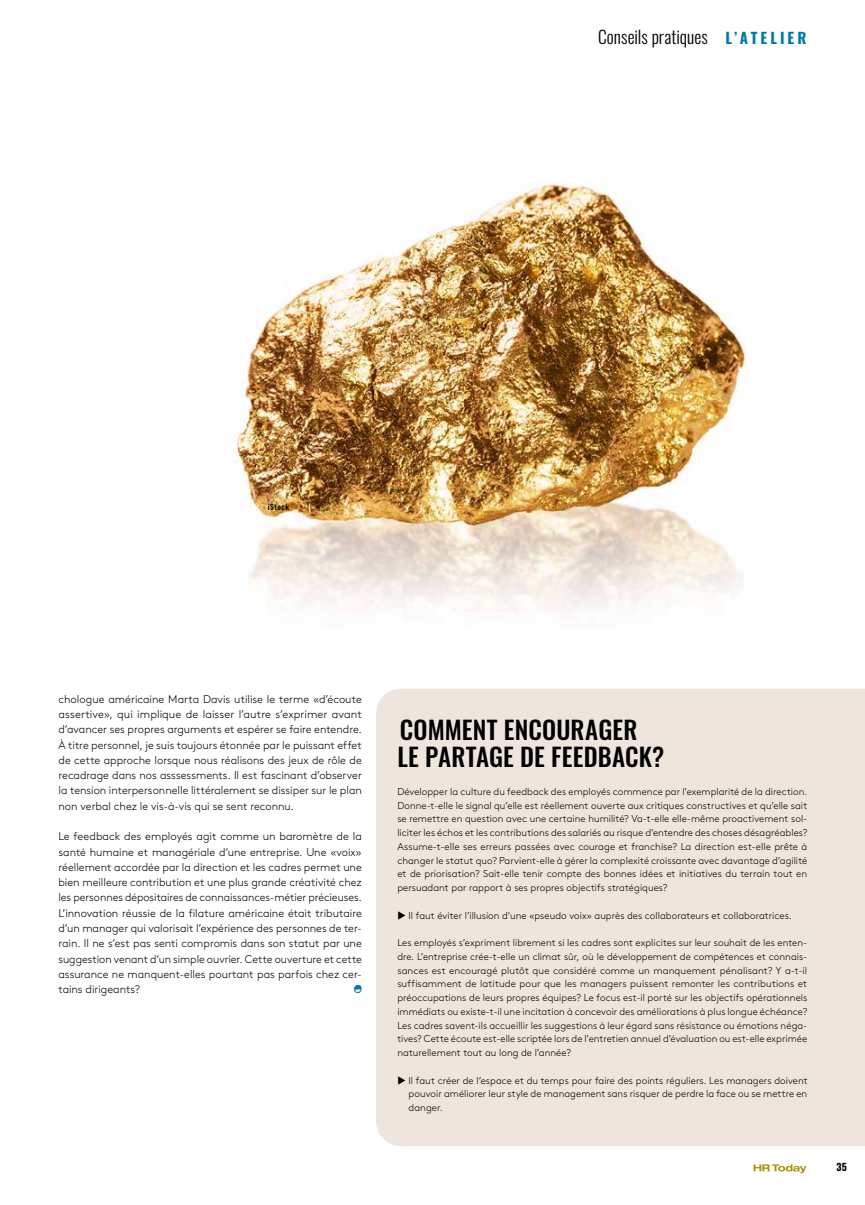
<style>
.page{position:relative;width:865px;height:1205px;background:#fff}
.page>*{position:absolute;margin:0;border:0;box-sizing:border-box;transform-origin:0 0}
.t1{font:500 25px/27.5px "Oswald";letter-spacing:.005em;color:#000}
.t2{font:300 17.5px "Oswald";letter-spacing:.005em;color:#000}
.t3{font:300 11.25px/15.2px "Brown Std";color:#000;text-align:justify}
.t4{font:11.25px "zodiackillercode";color:#007aaa}
.t5{font:300 10px/13.8px "Brown Std";letter-spacing:.005em;color:#000;text-align:justify}
.t6{font:700 10px "Oswald";color:#000}
.t7{font:500 7.5px "Oswald";letter-spacing:.075em;color:#000}
.s1{font-weight:700;font-size:15px;color:#007aaa}
</style>
<div class="page">
<svg style="left:753px;top:1164px;width:53px;height:9px"></svg>
<div style="left:376px;top:689px;width:489px;height:457px;background:#eee6dd"></div>
<img style="left:234px;top:182px;width:512px;height:433px">
<h2 class="t2" style="left:598px;top:21px;width:210px">Conseils pratiques <span class="s1">L’ A T E L I E R</span></h2>
<p class="t7" style="left:268px;top:500px;width:23px">iStock</p>
<p class="t3" style="left:58px;top:691px;width:305px">chologue américaine Marta Davis utilise le terme «d’écoute assertive», qui implique de laisser l’autre s’exprimer avant d’avancer ses propres arguments et espérer se faire entendre.<br>À titre personnel, je suis toujours étonnée par le puissant effet de cette approche lorsque nous réalisons des jeux de rôle de recadrage dans nos asssessments. Il est fascinant d’observer la tension interpersonnelle littéralement se dissiper sur le plan non verbal chez le vis-à-vis qui se sent reconnu.</p>
<p class="t3" style="left:58px;top:829px;width:305px">Le feedback des employés agit comme un baromètre de la santé humaine et managériale d’une entreprise. Une «voix» réellement accordée par la direction et les cadres permet une bien meilleure contribution et une plus grande créativité chez les personnes dépositaires de connaissances-métier précieuses.<br>L’innovation réussie de la filature américaine était tributaire d’un manager qui valorisait l’expérience des personnes de ter&shy;rain. Il ne s’est pas senti compromis dans son statut par une suggestion venant d’un simple ouvrier. Cette ouverture et cette assurance ne manquent-elles pourtant pas parfois chez cer&shy;tains dirigeants?</p>
<p class="t4" style="left:354px;top:984px;width:9px">a</p>
<h1 class="t1" style="left:397px;top:713px;width:268px">COMMENT ENCOURAGER<br>LE PARTAGE DE FEEDBACK?</h1>
<p class="t5" style="left:397px;top:784px;width:411px">Développer la culture du feedback des employés commence par l’exemplarité de la direction.<br>Donne-t-elle le signal qu’elle est réellement ouverte aux critiques constructives et qu’elle sait se remettre en question avec une certaine humilité? Va-t-elle elle-même proactivement sol&shy;liciter les échos et les contributions des salariés au risque d’entendre des choses désagréables?<br>Assume-t-elle ses erreurs passées avec courage et franchise? La direction est-elle prête à changer le statut quo? Parvient-elle à gérer la complexité croissante avec davantage d’agilité et de priorisation? Sait-elle tenir compte des bonnes idées et initiatives du terrain tout en persuadant par rapport à ses propres objectifs stratégiques?</p>
<p class="t5" style="left:397px;top:908px;width:396px">◆ Il faut éviter l’illusion d’une «pseudo voix» auprès des collaborateurs et collaboratrices.</p>
<p class="t5" style="left:397px;top:936px;width:411px">Les employés s’expriment librement si les cadres sont explicites sur leur souhait de les enten&shy;dre. L’entreprise crée-t-elle un climat sûr, où le développement de compétences et connais&shy;sances est encouragé plutôt que considéré comme un manquement pénalisant? Y a-t-il suffisamment de latitude pour que les managers puissent remonter les contributions et préoccupations de leurs propres équipes? Le focus est-il porté sur les objectifs opérationnels immédiats ou existe-t-il une incitation à concevoir des améliorations à plus longue échéance?<br>Les cadres savent-ils accueillir les suggestions à leur égard sans résistance ou émotions néga&shy;tives? Cette écoute est-elle scriptée lors de l’entretien annuel d’évaluation ou est-elle exprimée naturellement tout au long de l’année?</p>
<p class="t5" style="left:408px;top:1073px;width:400px;text-indent:-11px">◆ Il faut créer de l’espace et du temps pour faire des points réguliers. Les managers doivent pouvoir améliorer leur style de management sans risquer de perdre la face ou se mettre en danger.</p>
<p class="t6" style="left:836px;top:1158px;width:12px">35</p>
</div>
